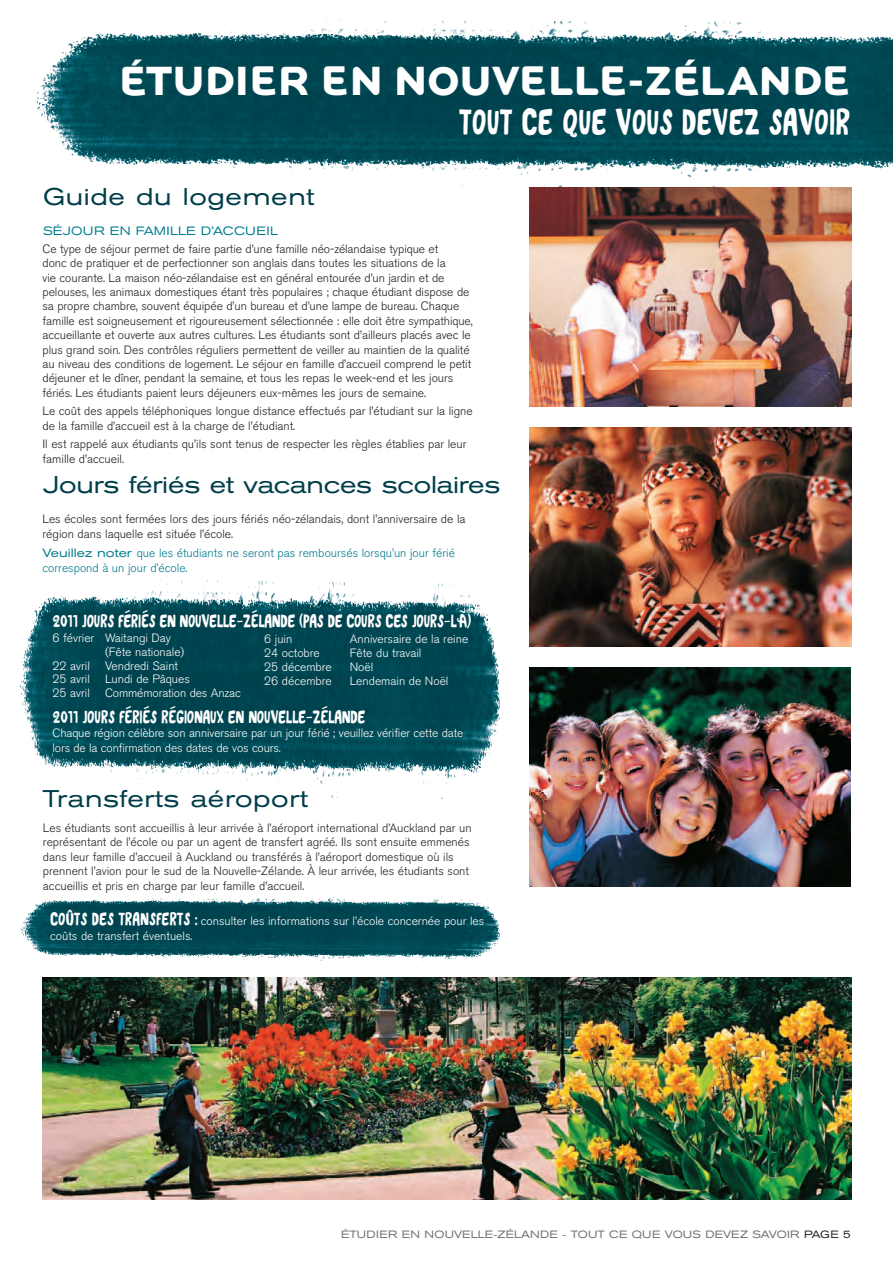
<style>
.page{position:relative;width:893px;height:1263px;background:#fff}
.page>*{position:absolute;margin:0;border:0;box-sizing:border-box;transform-origin:0 0}
.t1{font:42px "Fresh Take";color:#fff}
.t2{font:36px "airnzhand";color:#fff}
.t3{font:expanded 24px "Akzidenz Grotesk BE";letter-spacing:.025em;color:#003e49}
.t4{font:expanded 24px "Akzidenz Grotesk BE";letter-spacing:.005em;color:#003e49}
.t5{font:18px "airnzhand";letter-spacing:-.015em;color:#fff}
.t6{font:300 12px/14.4px "Akzidenz Grotesk BE";letter-spacing:-.005em;color:#231f20}
.t7{font:300 12px/14.4px "Akzidenz Grotesk BE";color:#fff}
.t8{font:300 12px/15px "Akzidenz Grotesk BE";color:#007c8f}
.t9{font:expanded 12px "Akzidenz Grotesk BE";letter-spacing:.02em;color:#007c8f}
.t10{font:expanded 10.5px "Akzidenz Grotesk BE";letter-spacing:.02em;color:#6c6d70}
.s1{font-weight:400;font-stretch:expanded}
.s2{font-family:"airnzhand";font-weight:400;font-size:18px}
.s3{font-family:"Marker Felt Wide";font-weight:400;font-size:18px}
.s4{color:#231f20}
</style>
<div class="page">
<img style="left:20px;top:898px;width:480px;height:63px">
<img style="left:20px;top:553px;width:631px;height:252px">
<img style="left:36px;top:20px;width:857px;height:177px">
<img style="left:530px;top:187px;width:321px;height:219px">
<img style="left:530px;top:427px;width:321px;height:219px">
<img style="left:530px;top:668px;width:320px;height:219px">
<img style="left:43px;top:977px;width:808px;height:222px">
<svg style="left:125px;top:609px;width:23px;height:4px"></svg>
<svg style="left:252px;top:609px;width:5px;height:4px"></svg>
<svg style="left:460px;top:609px;width:5px;height:4px"></svg>
<svg style="left:126px;top:706px;width:23px;height:3px"></svg>
<svg style="left:170px;top:706px;width:5px;height:3px"></svg>
<svg style="left:322px;top:706px;width:6px;height:3px"></svg>
<h1 class="t1" style="left:119px;top:56px;width:733px">ÉTUDIER EN NOUVELLE-ZÉLANDE</h1>
<h2 class="t2" style="left:459px;top:106px;width:393px">TOUT CE QUE VOUS DEVEZ SAVOIR</h2>
<h3 class="t3" style="left:43px;top:183px;width:273px">Guide du logement</h3>
<p class="t6" style="left:43px;top:242px;width:432px">Ce type de séjour permet de faire partie d’une famille néo-zélandaise typique et<br>donc de pratiquer et de perfectionner son anglais dans toutes les situations de la<br>vie courante. La maison néo-zélandaise est en général entourée d’un jardin et de pelouses, les animaux domestiques étant très populaires ; chaque étudiant dispose de sa propre chambre, souvent équipée d’un bureau et d’une lampe de bureau. Chaque famille est soigneusement et rigoureusement sélectionnée : elle doit être sympathique, accueillante et ouverte aux autres cultures. Les étudiants sont d’ailleurs placés avec le plus grand soin. Des contrôles réguliers permettent de veiller au maintien de la qualité au niveau des conditions de logement. Le séjour en famille d’accueil comprend le petit déjeuner et le dîner, pendant la semaine, et tous les repas le week-end et les jours fériés. Les étudiants paient leurs déjeuners eux-mêmes les jours de semaine.</p>
<p class="t6" style="left:43px;top:404px;width:432px">Le coût des appels téléphoniques longue distance effectués par l’étudiant sur la ligne de la famille d’accueil est à la charge de l’étudiant.</p>
<p class="t6" style="left:43px;top:437px;width:425px">Il est rappelé aux étudiants qu’ils sont tenus de respecter les règles établies par leur famille d’accueil.</p>
<p class="t9" style="left:43px;top:224px;width:236px">SÉJOUR EN FAMILLE D’ACCUEIL</p>
<h3 class="t4" style="left:43px;top:471px;width:459px">Jours fériés et vacances scolaires</h3>
<p class="t6" style="left:43px;top:512px;width:424px">Les écoles sont fermées lors des jours fériés néo-zélandais, dont l’anniversaire de la région dans laquelle est située l’école.</p>
<p class="t8" style="left:43px;top:546px;width:414px"><span class="s1">Veuillez noter</span> que les étudiants ne seront pas remboursés lorsqu’un jour férié correspond à un jour d’école.</p>
<h3 class="t5" style="left:53px;top:613px;width:420px">2011 JOURS FERIES EN NOUVELLE-ZELANDE (PAS DE COURS CES JOURS-LA)</h3>
<p class="t7" style="left:53px;top:631px;width:120px">6 février Waitangi Day</p>
<p class="t7" style="left:105px;top:645px;width:81px">(Fête nationale)</p>
<p class="t7" style="left:53px;top:658px;width:39px">22 avril</p>
<p class="t7" style="left:105px;top:658px;width:75px">Vendredi Saint</p>
<p class="t7" style="left:53px;top:672px;width:39px">25 avril</p>
<p class="t7" style="left:105px;top:672px;width:86px">Lundi de Pâques</p>
<p class="t7" style="left:53px;top:686px;width:39px">25 avril</p>
<p class="t7" style="left:105px;top:686px;width:137px">Commémoration des Anzac</p>
<p class="t7" style="left:264px;top:632px;width:30px">6 juin</p>
<p class="t7" style="left:350px;top:632px;width:120px">Anniversaire de la reine</p>
<p class="t7" style="left:264px;top:646px;width:57px">24 octobre</p>
<p class="t7" style="left:350px;top:646px;width:73px">Fête du travail</p>
<p class="t7" style="left:264px;top:660px;width:69px">25 décembre</p>
<p class="t7" style="left:350px;top:660px;width:25px">Noël</p>
<p class="t7" style="left:264px;top:674px;width:69px">26 décembre</p>
<p class="t7" style="left:350px;top:674px;width:100px">Lendemain de Noël</p>
<h3 class="t5" style="left:53px;top:709px;width:314px">2011 JOURS FERIES REGIONAUX EN NOUVELLE-ZELANDE</h3>
<p class="t7" style="left:53px;top:726px;width:412px">Chaque région célèbre son anniversaire par un jour férié ; veuillez vérifier cette date lors de la confirmation des dates de vos cours.</p>
<h3 class="t3" style="left:43px;top:785px;width:267px">Transferts aéroport</h3>
<p class="t6" style="left:43px;top:821px;width:430px">Les étudiants sont accueillis à leur arrivée à l’aéroport international d’Auckland par un représentant de l’école ou par un agent de transfert agréé. Ils sont ensuite emmenés dans leur famille d’accueil à Auckland ou transférés à l’aéroport domestique où ils prennent l’avion pour le sud de la Nouvelle-Zélande. À leur arrivée, les étudiants sont accueillis et pris en charge par leur famille d’accueil.</p>
<p class="t7" style="left:50px;top:914px;width:436px;line-height:15px"><span class="s2">CO</span><span class="s3">û</span><span class="s2">TS DES TRANSFERTS :</span> consulter les informations sur l’école concernée pour les coûts de transfert éventuels.</p>
<p class="t10" style="left:341px;top:1228px;width:511px">ÉTUDIER EN NOUVELLE-ZÉLANDE - TOUT CE QUE VOUS DEVEZ SAVOIR <span class="s4">PAGE 5</span></p>
</div>
